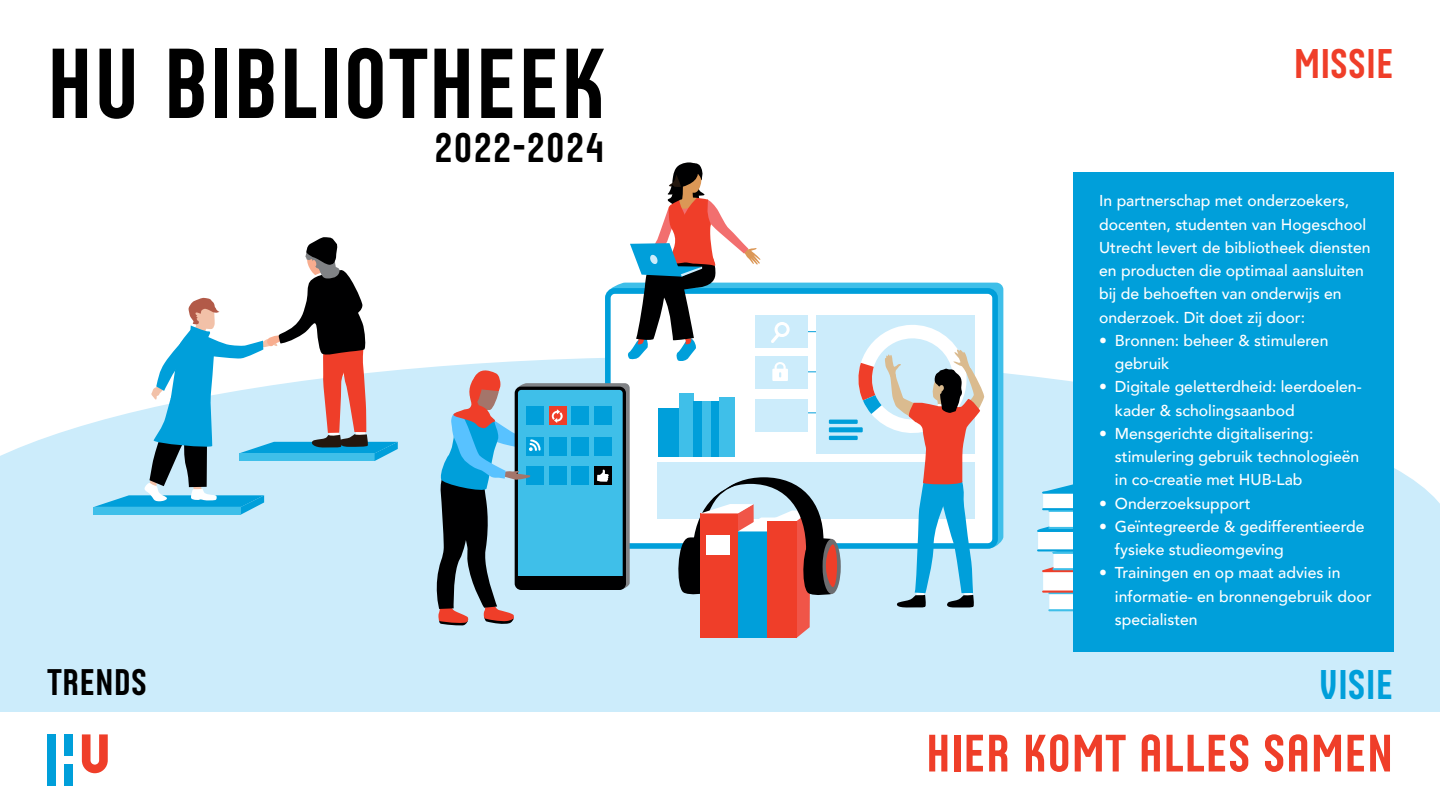
<style>
.page{position:relative;width:1440px;height:810px;background:#fff}
.page>*{position:absolute;margin:0;border:0;box-sizing:border-box;transform-origin:0 0}
.t1{font:100.5px "Husans";color:#000}
.t2{font:53.25px "Husans";color:#ef3e29}
.t3{font:42px "Husans";color:#000}
.t4{font:42px "Husans";color:#ef3e29}
.t5{font:42px "Husans";color:#009fda}
.t6{font:37.5px "Husans";color:#000}
.t7{font:500 15.75px/23.2px "Avenir";color:#fff}
</style>
<div class="page">
<svg style="left:0;top:357px;width:1440px;height:181px;fill:#ccecfb"></svg>
<div style="left:0;top:538px;width:1440px;height:262px;background:#ccecfb"></div>
<div style="left:612px;top:283px;width:391px;height:263px;background:#3fbfe9"></div>
<div style="left:607px;top:294px;width:387px;height:255px;background:#fff;border-radius:7px"></div>
<div style="left:605px;top:288px;width:393px;height:261px;border:6px solid #009fda;border-radius:7px"></div>
<hr style="left:794px;top:331px;width:34px;height:1px;background:#009fda">
<hr style="left:794px;top:372px;width:34px;height:1px;background:#009fda">
<hr style="left:794px;top:413px;width:34px;height:1px;background:#009fda">
<div style="left:658px;top:462px;width:317px;height:57px;background:#ccecfb"></div>
<div style="left:817px;top:315px;width:158px;height:139px;background:#ccecfb"></div>
<div style="left:755px;top:315px;width:53px;height:33px;background:#ccecfb"></div>
<div style="left:755px;top:356px;width:53px;height:33px;background:#ccecfb"></div>
<div style="left:755px;top:399px;width:53px;height:33px;background:#ccecfb"></div>
<svg style="left:829px;top:420px;width:29px;height:4px"></svg>
<div style="left:829px;top:427px;width:34px;height:5px;background:#009fda"></div>
<hr style="left:829px;top:436px;width:29px;height:4px;background:#009fda">
<svg style="left:823px;top:539px;width:18px;height:55px"></svg>
<svg style="left:676px;top:477px;width:161px;height:161px"></svg>
<svg style="left:626px;top:162px;width:134px;height:199px"></svg>
<svg style="left:1036px;top:357px;width:37px;height:255px"></svg>
<div style="left:658px;top:408px;width:21px;height:49px;background:#009fda"></div>
<div style="left:679px;top:394px;width:15px;height:63px;background:#3fbfe9"></div>
<div style="left:693px;top:402px;width:9px;height:55px;background:#009fda"></div>
<div style="left:702px;top:402px;width:9px;height:55px;background:#3fbfe9"></div>
<div style="left:711px;top:402px;width:9px;height:55px;background:#009fda"></div>
<div style="left:720px;top:398px;width:15px;height:59px;background:#3fbfe9"></div>
<svg style="left:94px;top:237px;width:304px;height:278px"></svg>
<svg style="left:857px;top:325px;width:128px;height:283px"></svg>
<svg style="left:771px;top:322px;width:19px;height:21px"></svg>
<svg style="left:772px;top:362px;width:16px;height:19px"></svg>
<svg style="left:433px;top:369px;width:197px;height:257px"></svg>
<div style="left:1073px;top:172px;width:320px;height:480px;background:#009fda"></div>
<div style="left:0;top:712px;width:1440px;height:98px;background:#fff"></div>
<div style="left:65px;top:734px;width:8px;height:22px;background:#009fda"></div>
<div style="left:65px;top:765px;width:8px;height:21px;background:#009fda"></div>
<div style="left:47px;top:734px;width:9px;height:52px;background:#009fda"></div>
<svg style="left:82px;top:734px;width:26px;height:39px"></svg>
<p class="t1" style="left:46px;top:26px;width:561px">HU BIBLIOTHEEK</p>
<p class="t3" style="left:434px;top:123px;width:172px">2022-2024</p>
<p class="t6" style="left:47px;top:661px;width:101px">TRENDS</p>
<p class="t4" style="left:1294px;top:40px;width:102px">MISSIE</p>
<p class="t7" style="left:1099px;top:188px;width:273px">In partnerschap met onderzoekers, docenten, studenten van Hogeschool Utrecht levert de bibliotheek diensten en producten die optimaal aansluiten bij de behoeften van onderwijs en onderzoek. Dit doet zij door:</p>
<p class="t7" style="left:1115px;top:328px;width:215px;text-indent:-16px">• Bronnen: beheer &amp; stimuleren gebruik</p>
<p class="t7" style="left:1115px;top:374px;width:248px;text-indent:-16px">• Digitale geletterdheid: leerdoelen&shy;kader &amp; scholingsaanbod</p>
<p class="t7" style="left:1115px;top:421px;width:246px;text-indent:-16px">• Mensgerichte digitalisering: stimulering gebruik technologieën in co-creatie met HUB-Lab</p>
<p class="t7" style="left:1099px;top:491px;width:153px">• Onderzoeksupport</p>
<p class="t7" style="left:1115px;top:514px;width:251px;text-indent:-16px">• Geïntegreerde &amp; gedifferentieerde fysieke studieomgeving</p>
<p class="t7" style="left:1115px;top:560px;width:258px;text-indent:-16px">• Trainingen en op maat advies in informatie- en bronnengebruik door specialisten</p>
<p class="t5" style="left:1319px;top:660px;width:76px">VISIE</p>
<p class="t2" style="left:926px;top:723px;width:469px">HIER KOMT ALLES SAMEN</p>
</div>
